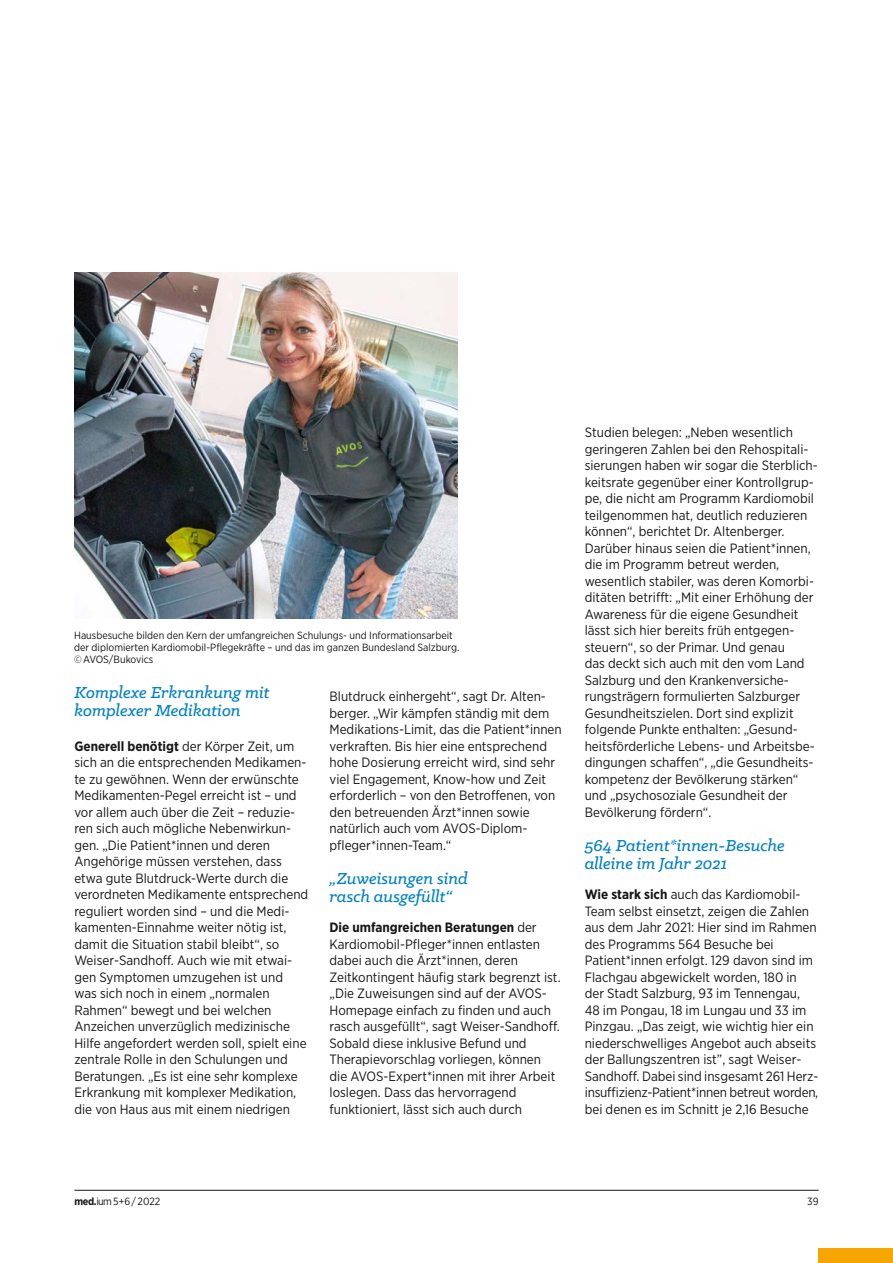
<style>
.page{position:relative;width:893px;height:1263px;background:#fff}
.page>*{position:absolute;margin:0;border:0;box-sizing:border-box;transform-origin:0 0}
.t1{font:italic 500 18px/18px "Klinic Slab";color:#0080c8}
.t2{font:13.5px/16.5px "Gotham Narrow";color:#181716}
.t3{font:10.5px/12px "Gotham Narrow";color:#181716}
.s1{font-weight:300}
.s2{font-weight:700}
</style>
<div class="page">
<div style="left:819px;top:1248px;width:74px;height:15px;background:#f7a500"></div>
<img style="left:74px;top:273px;width:383px;height:346px">
<hr style="left:74px;top:1190px;width:745px;height:1px;background:#181716">
<p class="t3" style="left:74px;top:629px;width:387px">Hausbesuche bilden den Kern der umfangreichen Schulungs- und Informationsarbeit der diplomierten Kardiomobil-Pflegekräfte – und das im ganzen Bundesland Salzburg. <span class="s1">©</span> AVOS/Bukovics</p>
<h1 class="t1" style="left:74px;top:683px;width:197px">Komplexe Erkrankung mit komplexer Medikation</h1>
<p class="t2" style="left:74px;top:738px;width:235px"><span class="s2">Generell benötigt</span> der Körper Zeit, um sich an die entsprechenden Medikamen&shy;te zu gewöhnen. Wenn der erwünschte Medikamenten-Pegel erreicht ist – und vor allem auch über die Zeit – reduzie&shy;ren sich auch mögliche Nebenwirkun&shy;gen. „Die Patient*innen und deren Angehörige müssen verstehen, dass etwa gute Blutdruck-Werte durch die verordneten Medikamente entsprechend reguliert worden sind – und die Medi&shy;kamenten-Einnahme weiter nötig ist, damit die Situation stabil bleibt“, so Weiser-Sandhoff. Auch wie mit etwai&shy;gen Symptomen umzugehen ist und was sich noch in einem „normalen Rahmen“ bewegt und bei welchen Anzeichen unverzüglich medizinische Hilfe angefordert werden soll, spielt eine zentrale Rolle in den Schulungen und Beratungen. „Es ist eine sehr komplexe Erkrankung mit komplexer Medikation, die von Haus aus mit einem niedrigen</p>
<p class="t2" style="left:330px;top:688px;width:234px">Blutdruck einhergeht“, sagt Dr. Alten&shy;berger. „Wir kämpfen ständig mit dem Medikations-Limit, das die Patient*innen verkraften. Bis hier eine entsprechend hohe Dosierung erreicht wird, sind sehr viel Engagement, Know-how und Zeit erforderlich – von den Betroffenen, von den betreuenden Ärzt*innen sowie natürlich auch vom AVOS-Diplom&shy;pfleger*innen-Team.“</p>
<h1 class="t1" style="left:330px;top:869px;width:140px">„Zuweisungen sind rasch ausgefüllt“</h1>
<p class="t2" style="left:330px;top:919px;width:233px"><span class="s2">Die umfangreichen Beratungen</span> der Kardiomobil-Pfleger*innen entlasten dabei auch die Ärzt*innen, deren Zeitkontingent häufig stark begrenzt ist. „Die Zuweisungen sind auf der AVOS-Homepage einfach zu finden und auch rasch ausgefüllt“, sagt Weiser-Sandhoff.<br>Sobald diese inklusive Befund und Therapievorschlag vorliegen, können die AVOS-Expert*innen mit ihrer Arbeit loslegen. Dass das hervorragend funktioniert, lässt sich auch durch</p>
<p class="t2" style="left:585px;top:424px;width:235px">Studien belegen: „Neben wesentlich geringeren Zahlen bei den Rehospitali&shy;sierungen haben wir sogar die Sterblich&shy;keitsrate gegenüber einer Kontrollgrup&shy;pe, die nicht am Programm Kardiomobil teilgenommen hat, deutlich reduzieren können“, berichtet Dr. Altenberger.<br>Darüber hinaus seien die Patient*innen, die im Programm betreut werden, wesentlich stabiler, was deren Komorbi&shy;ditäten betrifft: „Mit einer Erhöhung der Awareness für die eigene Gesundheit lässt sich hier bereits früh entgegen&shy;steuern“, so der Primar. Und genau<br>das deckt sich auch mit den vom Land Salzburg und den Krankenversiche&shy;rungsträgern formulierten Salzburger Gesundheitszielen. Dort sind explizit folgende Punkte enthalten: „Gesund&shy;heitsförderliche Lebens- und Arbeitsbe&shy;dingungen schaffen“, „die Gesundheits&shy;kompetenz der Bevölkerung stärken“ und „psychosoziale Gesundheit der Bevölkerung fördern“.</p>
<h1 class="t1" style="left:585px;top:836px;width:202px">564 Patient*innen-Besuche alleine im Jahr 2021</h1>
<p class="t2" style="left:585px;top:886px;width:235px"><span class="s2">Wie stark sich</span> auch das Kardiomobil-Team selbst einsetzt, zeigen die Zahlen aus dem Jahr 2021: Hier sind im Rahmen des Programms 564 Besuche bei Patient*innen erfolgt. 129 davon sind im Flachgau abgewickelt worden, 180 in der Stadt Salzburg, 93 im Tennengau, 48 im Pongau, 18 im Lungau und 33 im Pinzgau. „Das zeigt, wie wichtig hier ein niederschwelliges Angebot auch abseits der Ballungszentren ist”, sagt Weiser-Sandhoff. Dabei sind insgesamt 261 Herz&shy;insuffizienz-Patient*innen betreut worden, bei denen es im Schnitt je 2,16 Besuche</p>
<p class="t3" style="left:74px;top:1195px;width:87px"><span class="s2">med.</span>ium 5+6 / 2022</p>
<p class="t3" style="left:807px;top:1195px;width:13px">39</p>
</div>
